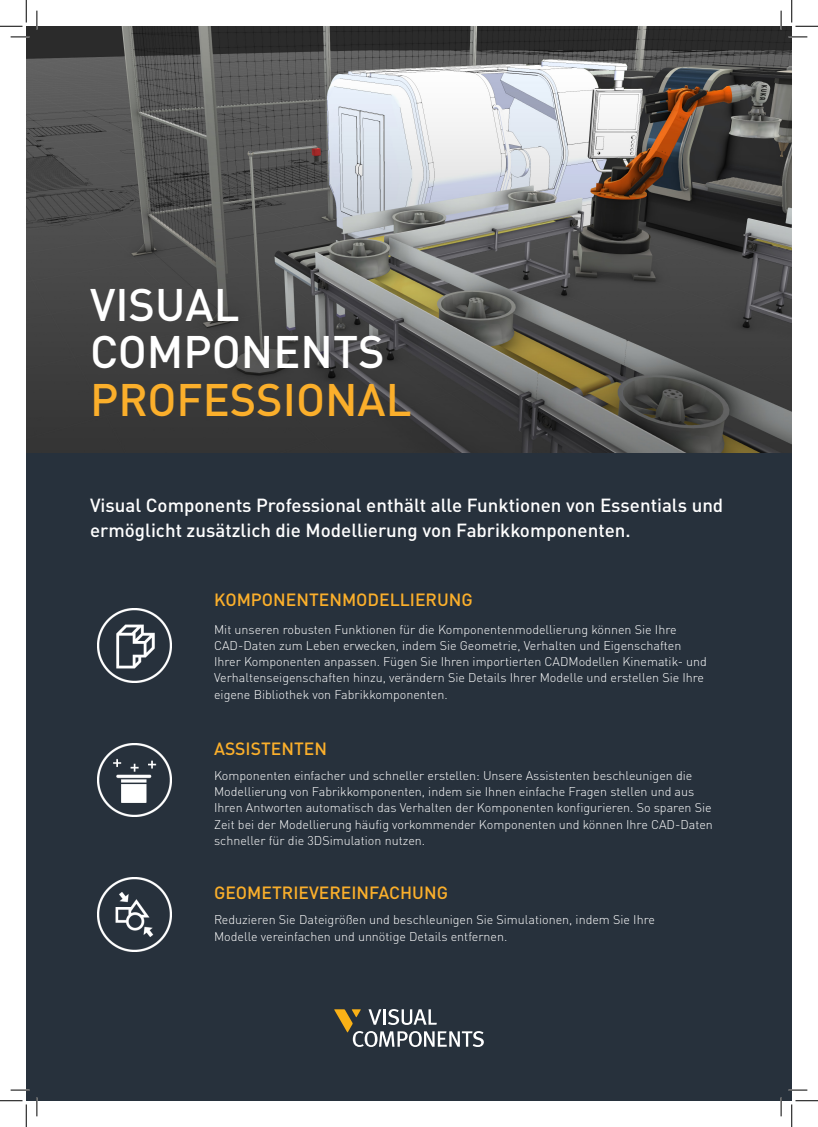
<style>
.page{position:relative;width:818px;height:1127px;background:#fff}
.page>*{position:absolute;margin:0;border:0;box-sizing:border-box;transform-origin:0 0}
.Heading_1_-_white{font:500 45px "DINOT";color:#fff}
.Heading_1_-_white-2{font:500 45px "DINOT";color:#fbaf2b}
.Heading_3_-_white{font:500 18.75px/25px "DINOT";color:#fff}
.Heading_3_-_orange{font:500 17.5px "DINOT";color:#fbaf2b}
.Body_-_white{font:300 12.5px/16.2px "DINOT";color:#fff}
</style>
<div class="page">
<div style="left:26px;top:26px;width:766px;height:1074px;background:#27313c"></div>
<svg style="left:334px;top:1008px;width:150px;height:38px;background:#5c6062"></svg>
<img style="left:26px;top:27px;width:766px;height:425px">
<img style="left:97px;top:608px;width:75px;height:74px">
<img style="left:97px;top:742px;width:75px;height:74px">
<img style="left:97px;top:877px;width:75px;height:73px">
<svg style="left:11px;top:36px;width:18px;height:2px"></svg>
<svg style="left:788px;top:36px;width:19px;height:2px"></svg>
<svg style="left:11px;top:1088px;width:18px;height:2px"></svg>
<svg style="left:788px;top:1088px;width:19px;height:2px"></svg>
<svg style="left:36px;top:11px;width:2px;height:18px"></svg>
<svg style="left:36px;top:1097px;width:2px;height:18px"></svg>
<svg style="left:780px;top:11px;width:2px;height:18px"></svg>
<svg style="left:780px;top:1097px;width:2px;height:18px"></svg>
<svg style="left:0;top:0;width:27px;height:27px"></svg>
<svg style="left:0;top:1100px;width:27px;height:26px"></svg>
<svg style="left:791px;top:0;width:27px;height:27px"></svg>
<svg style="left:791px;top:1100px;width:27px;height:26px"></svg>
<p class="Heading_1_-_white" style="left:90px;top:276px;width:151px">VISUAL</p>
<p class="Heading_1_-_white" style="left:90px;top:323px;width:296px">COMPONENTS</p>
<p class="Heading_1_-_white-2" style="left:90px;top:371px;width:323px">PROFESSIONAL</p>
<p class="Heading_3_-_white" style="left:90px;top:492px;width:635px">Visual Components Professional enthält alle Funktionen von Essentials und ermöglicht zusätzlich die Modellierung von Fabrikkomponenten.</p>
<p class="Heading_3_-_orange" style="left:214px;top:588px;width:260px">KOMPONENTENMODELLIERUNG</p>
<p class="Body_-_white" style="left:214px;top:620px;width:494px">Mit unseren robusten Funktionen für die Komponentenmodellierung können Sie Ihre CAD-Daten zum Leben erwecken, indem Sie Geometrie, Verhalten und Eigenschaften Ihrer Komponenten anpassen. Fügen Sie Ihren importierten CADModellen Kinematik- und Verhaltenseigenschaften hinzu, verändern Sie Details Ihrer Modelle und erstellen Sie Ihre eigene Bibliothek von Fabrikkomponenten.</p>
<p class="Heading_3_-_orange" style="left:214px;top:737px;width:114px">ASSISTENTEN</p>
<p class="Body_-_white" style="left:214px;top:766px;width:500px">Komponenten einfacher und schneller erstellen: Unsere Assistenten beschleunigen die Modellierung von Fabrikkomponenten, indem sie Ihnen einfache Fragen stellen und aus Ihren Antworten automatisch das Verhalten der Komponenten konfigurieren. So sparen Sie Zeit bei der Modellierung häufig vorkommender Komponenten und können Ihre CAD-Daten schneller für die 3DSimulation nutzen.</p>
<p class="Heading_3_-_orange" style="left:214px;top:881px;width:236px">GEOMETRIEVEREINFACHUNG</p>
<p class="Body_-_white" style="left:214px;top:911px;width:442px">Reduzieren Sie Dateigrößen und beschleunigen Sie Simulationen, indem Sie Ihre</p>
<p class="Body_-_white" style="left:214px;top:927px;width:295px">Modelle vereinfachen und unnötige Details entfernen.</p>
</div>
